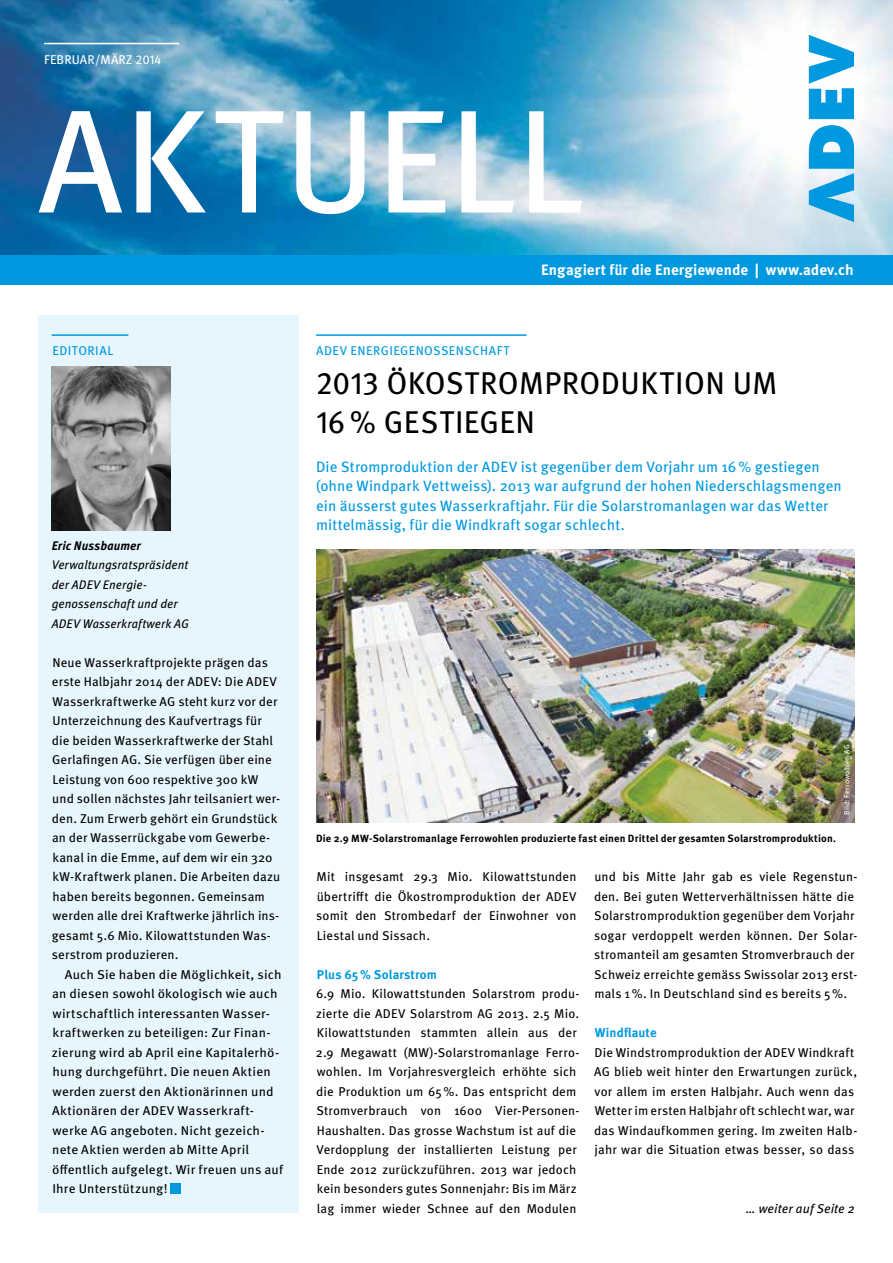
<style>
.page{position:relative;width:893px;height:1263px;background:#fff}
.page>*{position:absolute;margin:0;border:0;box-sizing:border-box;transform-origin:0 0}
.t1{font:146.85px "Meta Pro";color:#fff}
.t2{font:31.5px/39px "Meta Pro";letter-spacing:.015em;color:#000}
.t3{font:15px/19.5px "Meta Pro";letter-spacing:.005em;color:#0099e0}
.t4{font:700 15px "Meta Pro";letter-spacing:.005em;color:#fff}
.t5{font:12.75px/19.5px "Meta Pro";letter-spacing:.01em;color:#000}
.t6{font:12.75px/19.5px "Meta Pro";letter-spacing:.01em;color:#000;scale:1.04 1}
.t7{font:12.75px "Meta Pro";letter-spacing:.035em;color:#0099e0}
.t8{font:700 12.75px "Meta Pro";letter-spacing:.01em;color:#0099e0}
.t9{font:12.75px "Meta Pro";letter-spacing:.01em;color:#fff}
.t10{font:italic 12.75px "Meta Pro";letter-spacing:.01em;color:#000}
.t11{font:italic 12.45px/19.5px "Meta Pro";letter-spacing:.005em;color:#000}
.t12{font:italic 700 12.45px "Meta Pro";letter-spacing:.01em;color:#000}
.t13{font:700 10.5px "Meta Pro";letter-spacing:.02em;color:#000}
.t14{font:7.5px "Meta Pro";letter-spacing:.02em;color:#fff}
</style>
<div class="page">
<div style="left:0;top:0;width:893px;height:285px;background:#0099e0"></div>
<img style="left:0;top:0;width:893px;height:254px">
<div style="left:38px;top:316px;width:261px;height:897px;background:#e7f6fd"></div>
<hr style="left:52px;top:334px;width:76px;height:2px;background:#0099e0">
<div style="left:171px;top:1183px;width:10px;height:10px;background:#0099e0"></div>
<hr style="left:316px;top:334px;width:210px;height:2px;background:#0099e0">
<img style="left:316px;top:550px;width:539px;height:273px">
<svg style="left:809px;top:125px;width:45px;height:97px"></svg>
<svg style="left:809px;top:35px;width:45px;height:84px"></svg>
<hr style="left:44px;top:43px;width:135px;height:1px;background:#fff">
<img style="left:51px;top:366px;width:119px;height:164px">
<p class="t9" style="left:44px;top:52px;width:119px">FEBRUAR/MÄRZ 2014</p>
<h1 class="t1" style="left:38px;top:70px;width:548px">AKTUELL</h1>
<p class="t7" style="left:52px;top:342px;width:62px">EDITORIAL</p>
<p class="t12" style="left:52px;top:537px;width:91px">Eric Nussbaumer</p>
<p class="t11" style="left:52px;top:555px;width:139px">Verwaltungsratspräsident der ADEV Energie&shy;genossenschaft und der<br>ADEV Wasserkraftwerk AG</p>
<p class="t5" style="left:52px;top:652px;width:230px">Neue Wasserkraftprojekte prägen das erste Halbjahr 2014 der ADEV: Die ADEV Wasserkraftwerke AG steht kurz vor der Unterzeichnung des Kaufvertrags für die beiden Wasserkraftwerke der Stahl Gerlafingen AG. Sie verfügen über eine Leistung von 600 respektive 300 kW und sollen nächstes Jahr teilsaniert wer&shy;den. Zum Erwerb gehört ein Grundstück an der Wasserrückgabe vom Gewerbe&shy;kanal in die Emme, auf dem wir ein 320 kW-Kraftwerk planen. Die Arbeiten dazu haben bereits begonnen. Gemeinsam werden alle drei Kraftwerke jährlich ins&shy;gesamt 5.6 Mio. Kilowattstunden Was&shy;serstrom produzieren.</p>
<p class="t6" style="left:52px;top:964px;width:224px;text-indent:13px">Auch Sie haben die Möglichkeit, sich an diesen sowohl ökologisch wie auch wirtschaftlich interessanten Wasser&shy;kraftwerken zu beteiligen: Zur Finan&shy;zierung wird ab April eine Kapitalerhö&shy;hung durchgeführt. Die neuen Aktien werden zuerst den Aktionärinnen und Aktionären der ADEV Wasserkraft&shy;werke AG angeboten. Nicht gezeich&shy;nete Aktien werden ab Mitte April öffentlich aufgelegt. Wir freuen uns auf Ihre Unterstützung!</p>
<p class="t4" style="left:541px;top:260px;width:314px">Engagiert für die Energiewende | www.adev.ch</p>
<p class="t7" style="left:316px;top:342px;width:195px">ADEV ENERGIEGENOSSENSCHAFT</p>
<h2 class="t2" style="left:316px;top:363px;width:463px">2013 ÖKOSTROMPRODUKTION UM<br>16 % GESTIEGEN</h2>
<p class="t3" style="left:316px;top:457px;width:527px">Die Stromproduktion der ADEV ist gegenüber dem Vorjahr um 16% gestiegen (ohne Windpark Vettweiss). 2013 war aufgrund der hohen Niederschlagsmengen ein äusserst gutes Wasserkraftjahr. Für die Solarstromanlagen war das Wetter mittelmässig, für die Windkraft sogar schlecht.</p>
<p class="t13" style="left:316px;top:832px;width:521px">Die 2.9 MW-Solarstromanlage Ferrowohlen produzierte fast einen Drittel der gesamten Solarstromproduktion.</p>
<p class="t14" style="left:842px;top:815px;width:72px;rotate:-90deg">Bild: Ferrowohlen AG</p>
<p class="t5" style="left:316px;top:867px;width:262px;text-align:justify">Mit insgesamt 29.3 Mio. Kilowattstunden übertrifft die Ökostromproduktion der ADEV somit den Strombedarf der Einwohner von Liestal und Sissach.</p>
<p class="t8" style="left:317px;top:966px;width:122px">Plus 65% Solarstrom</p>
<p class="t5" style="left:316px;top:984px;width:265px">6.9 Mio. Kilowattstunden Solarstrom produ&shy;zierte die ADEV Solarstrom AG 2013. 2.5 Mio.<br>Kilowattstunden stammten allein aus der 2.9 Megawatt (MW)-Solarstromanlage Ferro&shy;wohlen. Im Vorjahresvergleich erhöhte sich die Produktion um 65%. Das entspricht dem Stromverbrauch von 1600 Vier-Personen-Haushalten. Das grosse Wachstum ist auf die Verdopplung der installierten Leistung per Ende 2012 zurückzuführen. 2013 war jedoch kein besonders gutes Sonnenjahr: Bis im März lag immer wieder Schnee auf den Modulen</p>
<p class="t5" style="left:594px;top:867px;width:265px">und bis Mitte Jahr gab es viele Regenstun&shy;den. Bei guten Wetterverhältnissen hätte die Solarstromproduktion gegenüber dem Vorjahr sogar verdoppelt werden können. Der Solar&shy;stromanteil am gesamten Stromverbrauch der Schweiz erreichte gemäss Swissolar 2013 erst&shy;mals 1%. In Deutschland sind es bereits 5%.</p>
<p class="t8" style="left:595px;top:1024px;width:63px">Windflaute</p>
<p class="t5" style="left:594px;top:1042px;width:265px">Die Windstromproduktion der ADEV Windkraft AG blieb weit hinter den Erwartungen zurück, vor allem im ersten Halbjahr. Auch wenn das Wetter im ersten Halbjahr oft schlecht war, war das Windaufkommen gering. Im zweiten Halb&shy;jahr war die Situation etwas besser, so dass</p>
<p class="t10" style="left:746px;top:1200px;width:111px">… weiter auf Seite 2</p>
</div>
